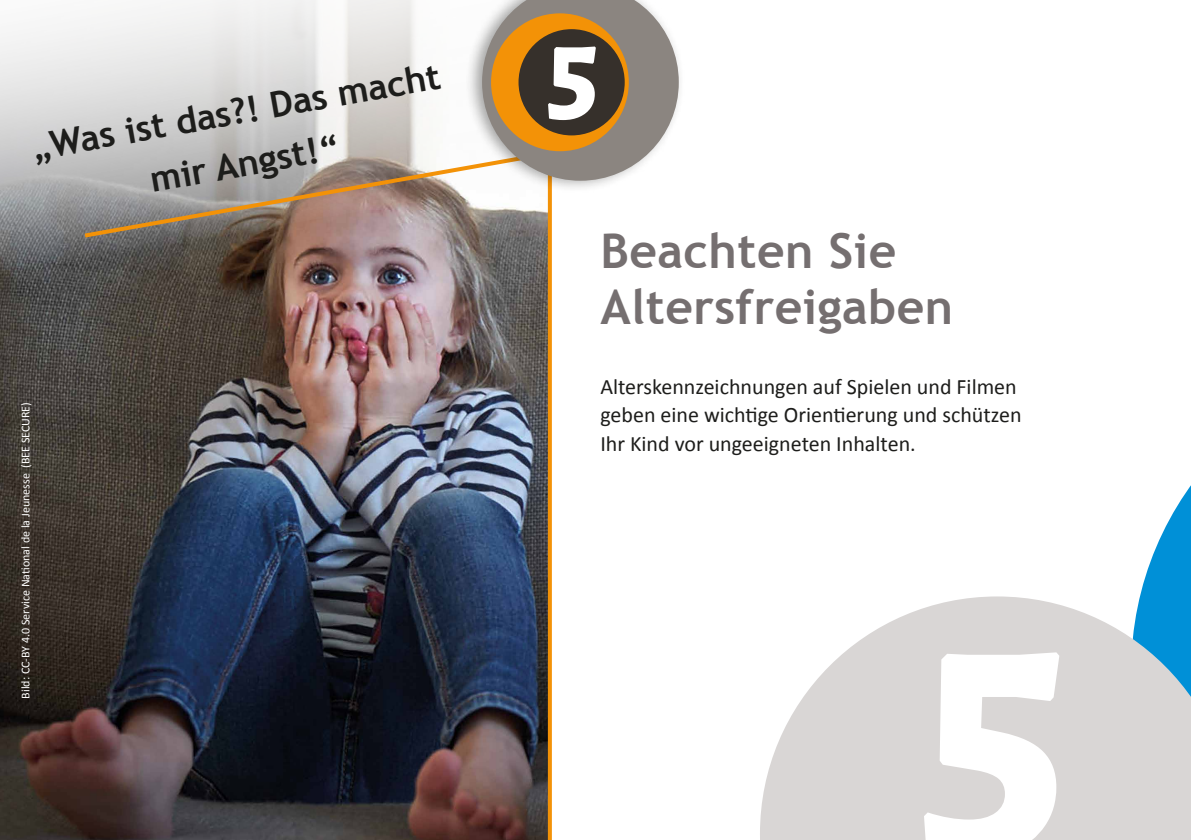
<style>
.page{position:relative;width:1191px;height:840px;background:#fff}
.page>*{position:absolute;margin:0;border:0;box-sizing:border-box;transform-origin:0 0}
.t1{font:800 340px "Alegreya Sans SC";color:#fff}
.t2{font:800 120px "Alegreya Sans SC";color:#fff}
.t3{font:700 48px/56px "Trebuchet MS";letter-spacing:.01em;color:#756f70}
.t4{font:700 36px/52px "Trebuchet MS";color:#1d1d1b;text-align:center}
.t5{font:22px/28px "Calibri";color:#1d1d1b}
.t6{font:12px "Calibri";color:#fff}
</style>
<div class="page">
<img style="left:0;top:289px;width:548px;height:550px">
<svg style="left:0;top:0;width:548px;height:289px"></svg>
<svg style="left:548px;top:240px;width:4px;height:599px;background:#f3950e"></svg>
<svg style="left:80px;top:148px;width:472px;height:92px;background:#a79a91"></svg>
<svg style="left:1140px;top:485px;width:51px;height:111px"></svg>
<svg style="left:760px;top:596px;width:431px;height:243px;background:#d6d8da"></svg>
<div style="left:464px;top:0;width:221px;height:193px;background:#1d1d1b;opacity:.4"></div>
<svg style="left:482px;top:0;width:197px;height:181px"></svg>
<div style="left:491px;top:13px;width:138px;height:138px;background:#f39207;border-radius:50%"></div>
<div style="left:518px;top:29px;width:106px;height:106px;background:#36302b;border-radius:50%"></div>
<h3 class="t4" style="left:27px;top:122px;width:416px;rotate:-10deg">„Was ist das?! Das macht mir Angst!“</h3>
<p class="t6" style="left:18px;top:698px;width:298px;rotate:-90deg">Bild: CC-BY 4.0 Service National de la Jeunesse (BEE SECURE)</p>
<h2 class="t2" style="left:546px;top:-22px;width:54px">5</h2>
<h3 class="t3" style="left:600px;top:223px;width:354px">Beachten Sie<br>Altersfreigaben</h3>
<p class="t5" style="left:600px;top:372px;width:423px">Alterskennzeichnungen auf Spielen und Filmen geben eine wichtige Orientierung und schützen<br>Ihr Kind vor ungeeigneten Inhalten.</p>
<h1 class="t1" style="left:919px;top:459px;width:150px">5</h1>
</div>
